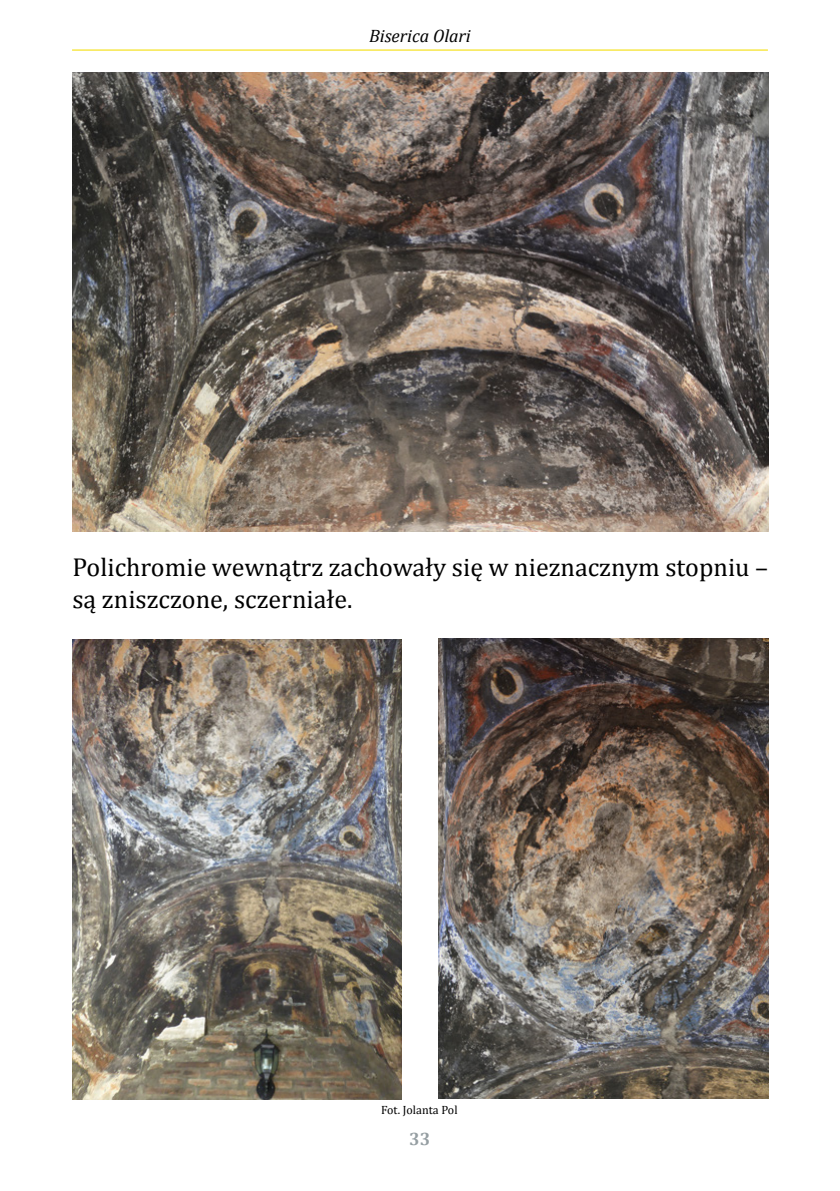
<style>
.page{position:relative;width:840px;height:1191px;background:#fff}
.page>*{position:absolute;margin:0;border:0;box-sizing:border-box;transform-origin:0 0}
.t1{font:26px/31.2px "Cambria";color:#000}
.t2{font:italic 18px "Cambria";color:#000}
.t3{font:700 18px "Cambria";color:#959ea2}
.t4{font:12px "Cambria";color:#000}
</style>
<div class="page">
<hr style="left:72px;top:49px;width:695px;height:2px;background:#f7e74a">
<img style="left:438px;top:639px;width:329px;height:459px">
<img style="left:72px;top:72px;width:695px;height:459px">
<img style="left:72px;top:639px;width:329px;height:460px">
<p class="t2" style="left:369px;top:24px;width:103px">Biserica Olari</p>
<p class="t1" style="left:72px;top:552px;width:697px">Polichromie wewnątrz zachowały się w nieznacznym stopniu – są zniszczone, sczerniałe.</p>
<p class="t4" style="left:381px;top:1103px;width:78px">Fot. Jolanta Pol</p>
<p class="t3" style="left:409px;top:1126px;width:23px">33</p>
</div>
